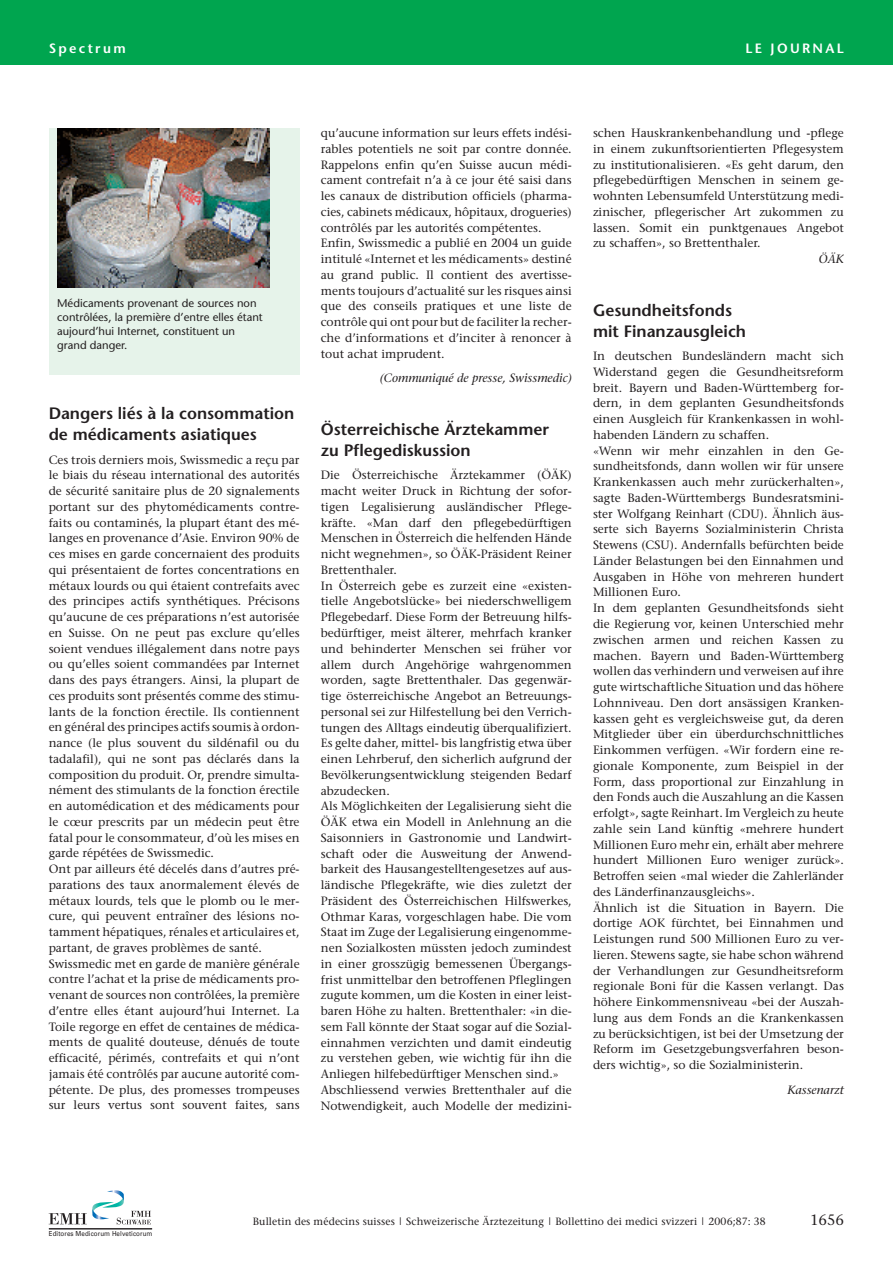
<style>
.page{position:relative;width:893px;height:1263px;background:#fff}
.page>*{position:absolute;margin:0;border:0;box-sizing:border-box;transform-origin:0 0}
.t1{font:600 16.5px/21px "Stone Sans";color:#231f20}
.t2{font:15px "Stone Serif";color:#231f20}
.t3{font:600 13.5px "Stone Sans";letter-spacing:.17em;color:#fff}
.t4{font:12px/15.8px "Stone Serif";color:#231f20}
.t5{font:italic 12px "Stone Serif";color:#231f20}
.t6{font:11.25px/14.2px "Stone Sans";color:#231f20}
.t7{font:10.5px "Stone Serif";letter-spacing:.01em;color:#231f20}
.t8{font:6.9px "Univers";letter-spacing:.015em;color:#231f20;scale:.9 1}
</style>
<div class="page">
<svg style="left:49px;top:1190px;width:102px;height:34px"></svg>
<hr style="left:49px;top:1228px;width:103px;height:1px;background:#231f20">
<div style="left:0;top:0;width:893px;height:64px;background:#00a54f"></div>
<div style="left:49px;top:128px;width:251px;height:247px;background:#e6f3ea"></div>
<img style="left:57px;top:128px;width:213px;height:160px">
<p class="t3" style="left:49px;top:42px;width:79px">Spectrum</p>
<p class="t3" style="left:745px;top:42px;width:100px">LE JOURNAL</p>
<p class="t6" style="left:57px;top:297px;width:207px">Médicaments provenant de sources non contrôlées, la première d’entre elles étant aujourd’hui Internet, constituent un grand danger.</p>
<h1 class="t1" style="left:49px;top:404px;width:247px">Dangers liés à la consommation de médicaments asiatiques</h1>
<p class="t4" style="left:49px;top:453px;width:252px">Ces trois derniers mois, Swissmedic a reçu par le biais du réseau international des autorités de sécurité sanitaire plus de 20 signalements portant sur des phytomédicaments contre&shy;faits ou contaminés, la plupart étant des mé&shy;langes en provenance d’Asie. Environ 90% de ces mises en garde concernaient des produits qui présentaient de fortes concentrations en métaux lourds ou qui étaient contrefaits avec des principes actifs synthétiques. Précisons qu’aucune de ces préparations n’est autorisée en Suisse. On ne peut pas exclure qu’elles soient vendues illégalement dans notre pays ou qu’elles soient commandées par Internet dans des pays étrangers. Ainsi, la plupart de ces produits sont présentés comme des stimu&shy;lants de la fonction érectile. Ils contiennent en général des principes actifs soumis à ordon&shy;nance (le plus souvent du sildénafil ou du tadalafil), qui ne sont pas déclarés dans la composition du produit. Or, prendre simulta&shy;nément des stimulants de la fonction érectile en automédication et des médicaments pour le cœur prescrits par un médecin peut être fatal pour le consommateur, d’où les mises en garde répétées de Swissmedic.<br>Ont par ailleurs été décelés dans d’autres pré&shy;parations des taux anormalement élevés de métaux lourds, tels que le plomb ou le mer&shy;cure, qui peuvent entraîner des lésions no&shy;tamment hépatiques, rénales et articulaires et, partant, de graves problèmes de santé.<br>Swissmedic met en garde de manière générale contre l’achat et la prise de médicaments pro&shy;venant de sources non contrôlées, la première d’entre elles étant aujourd’hui Internet. La Toile regorge en effet de centaines de médica&shy;ments de qualité douteuse, dénués de toute efficacité, périmés, contrefaits et qui n’ont jamais été contrôlés par aucune autorité com&shy;pétente. De plus, des promesses trompeuses sur leurs vertus sont souvent faites, sans</p>
<p class="t4" style="left:321px;top:126px;width:252px">qu’aucune information sur leurs effets indési&shy;rables potentiels ne soit par contre donnée.<br>Rappelons enfin qu’en Suisse aucun médi&shy;cament contrefait n’a à ce jour été saisi dans les canaux de distribution officiels (pharma&shy;cies, cabinets médicaux, hôpitaux, drogueries) contrôlés par les autorités compétentes.<br>Enfin, Swissmedic a publié en 2004 un guide intitulé «Internet et les médicaments» destiné au grand public. Il contient des avertisse&shy;ments toujours d’actualité sur les risques ainsi que des conseils pratiques et une liste de contrôle qui ont pour but de faciliter la recher&shy;che d’informations et d’inciter à renoncer à tout achat imprudent.</p>
<p class="t5" style="left:380px;top:373px;width:194px">(Communiqué de presse, Swissmedic)</p>
<h1 class="t1" style="left:321px;top:420px;width:230px">Österreichische Ärztekammer zu Pflegediskussion</h1>
<p class="t4" style="left:321px;top:468px;width:252px">Die Österreichische Ärztekammer (ÖÄK) macht weiter Druck in Richtung der sofor&shy;tigen Legalisierung ausländischer Pflege&shy;kräfte. «Man darf den pflegebedürftigen Menschen in Österreich die helfenden Hände nicht wegnehmen», so ÖÄK-Präsident Reiner Brettenthaler.<br>In Österreich gebe es zurzeit eine «existen&shy;tielle Angebotslücke» bei niederschwelligem Pflegebedarf. Diese Form der Betreuung hilfs&shy;bedürftiger, meist älterer, mehrfach kranker und behinderter Menschen sei früher vor allem durch Angehörige wahrgenommen worden, sagte Brettenthaler. Das gegenwär&shy;tige österreichische Angebot an Betreuungs&shy;personal sei zur Hilfestellung bei den Verrich&shy;tungen des Alltags eindeutig überqualifiziert.<br>Es gelte daher, mittel- bis langfristig etwa über einen Lehrberuf, den sicherlich aufgrund der Bevölkerungsentwicklung steigenden Bedarf abzudecken.<br>Als Möglichkeiten der Legalisierung sieht die ÖÄK etwa ein Modell in Anlehnung an die Saisonniers in Gastronomie und Landwirt&shy;schaft oder die Ausweitung der Anwend&shy;barkeit des Hausangestelltengesetzes auf aus&shy;ländische Pflegekräfte, wie dies zuletzt der Präsident des Österreichischen Hilfswerkes, Othmar Karas, vorgeschlagen habe. Die vom Staat im Zuge der Legalisierung eingenomme&shy;nen Sozialkosten müssten jedoch zumindest in einer grosszügig bemessenen Übergangs&shy;frist unmittelbar den betroffenen Pfleglingen zugute kommen, um die Kosten in einer leist&shy;baren Höhe zu halten. Brettenthaler: «in die&shy;sem Fall könnte der Staat sogar auf die Sozial&shy;einnahmen verzichten und damit eindeutig zu verstehen geben, wie wichtig für ihn die Anliegen hilfebedürftiger Menschen sind.» Abschliessend verwies Brettenthaler auf die Notwendigkeit, auch Modelle der medizini-</p>
<p class="t4" style="left:593px;top:126px;width:252px;text-align:justify">schen Hauskrankenbehandlung und -pflege in einem zukunftsorientierten Pflegesystem zu institutionalisieren. «Es geht darum, den pflegebedürftigen Menschen in seinem ge&shy;wohnten Lebensumfeld Unterstützung medi&shy;zinischer, pflegerischer Art zukommen zu lassen. Somit ein punktgenaues Angebot zu schaffen», so Brettenthaler.</p>
<p class="t5" style="left:819px;top:254px;width:27px">ÖÄK</p>
<h1 class="t1" style="left:593px;top:301px;width:155px">Gesundheitsfonds mit Finanzausgleich</h1>
<p class="t4" style="left:593px;top:349px;width:252px">In deutschen Bundesländern macht sich Widerstand gegen die Gesundheitsreform breit. Bayern und Baden-Württemberg for&shy;dern, in dem geplanten Gesundheitsfonds einen Ausgleich für Krankenkassen in wohl&shy;habenden Ländern zu schaffen.<br>«Wenn wir mehr einzahlen in den Ge&shy;sundheitsfonds, dann wollen wir für unsere Krankenkassen auch mehr zurückerhalten», sagte Baden-Württembergs Bundesratsmini&shy;ster Wolfgang Reinhart (CDU). Ähnlich äus&shy;serte sich Bayerns Sozialministerin Christa Stewens (CSU). Andernfalls befürchten beide Länder Belastungen bei den Einnahmen und Ausgaben in Höhe von mehreren hundert Millionen Euro.<br>In dem geplanten Gesundheitsfonds sieht die Regierung vor, keinen Unterschied mehr zwischen armen und reichen Kassen zu machen. Bayern und Baden-Württemberg wollen das verhindern und verweisen auf ihre gute wirtschaftliche Situation und das höhere Lohnniveau. Den dort ansässigen Kranken&shy;kassen geht es vergleichsweise gut, da deren Mitglieder über ein überdurchschnittliches Einkommen verfügen. «Wir fordern eine re&shy;gionale Komponente, zum Beispiel in der Form, dass proportional zur Einzahlung in den Fonds auch die Auszahlung an die Kassen erfolgt», sagte Reinhart. Im Vergleich zu heute zahle sein Land künftig «mehrere hundert Millionen Euro mehr ein, erhält aber mehrere hundert Millionen Euro weniger zurück».<br>Betroffen seien «mal wieder die Zahlerländer des Länderfinanzausgleichs».<br>Ähnlich ist die Situation in Bayern. Die dortige AOK fürchtet, bei Einnahmen und Leistungen rund 500 Millionen Euro zu ver&shy;lieren. Stewens sagte, sie habe schon während der Verhandlungen zur Gesundheitsreform regionale Boni für die Kassen verlangt. Das höhere Einkommensniveau «bei der Auszah&shy;lung aus dem Fonds an die Krankenkassen zu berücksichtigen, ist bei der Umsetzung der Reform im Gesetzgebungsverfahren beson&shy;ders wichtig», so die Sozialministerin.</p>
<p class="t5" style="left:787px;top:1085px;width:58px">Kassenarzt</p>
<p class="t8" style="left:49px;top:1229px;width:117px">Editores Medicorum Helveticorum</p>
<p class="t7" style="left:253px;top:1217px;width:515px">Bulletin des médecins suisses | Schweizerische Ärztezeitung | Bollettino dei medici svizzeri | 2006;87: 38</p>
<p class="t2" style="left:810px;top:1213px;width:35px">1656</p>
</div>
